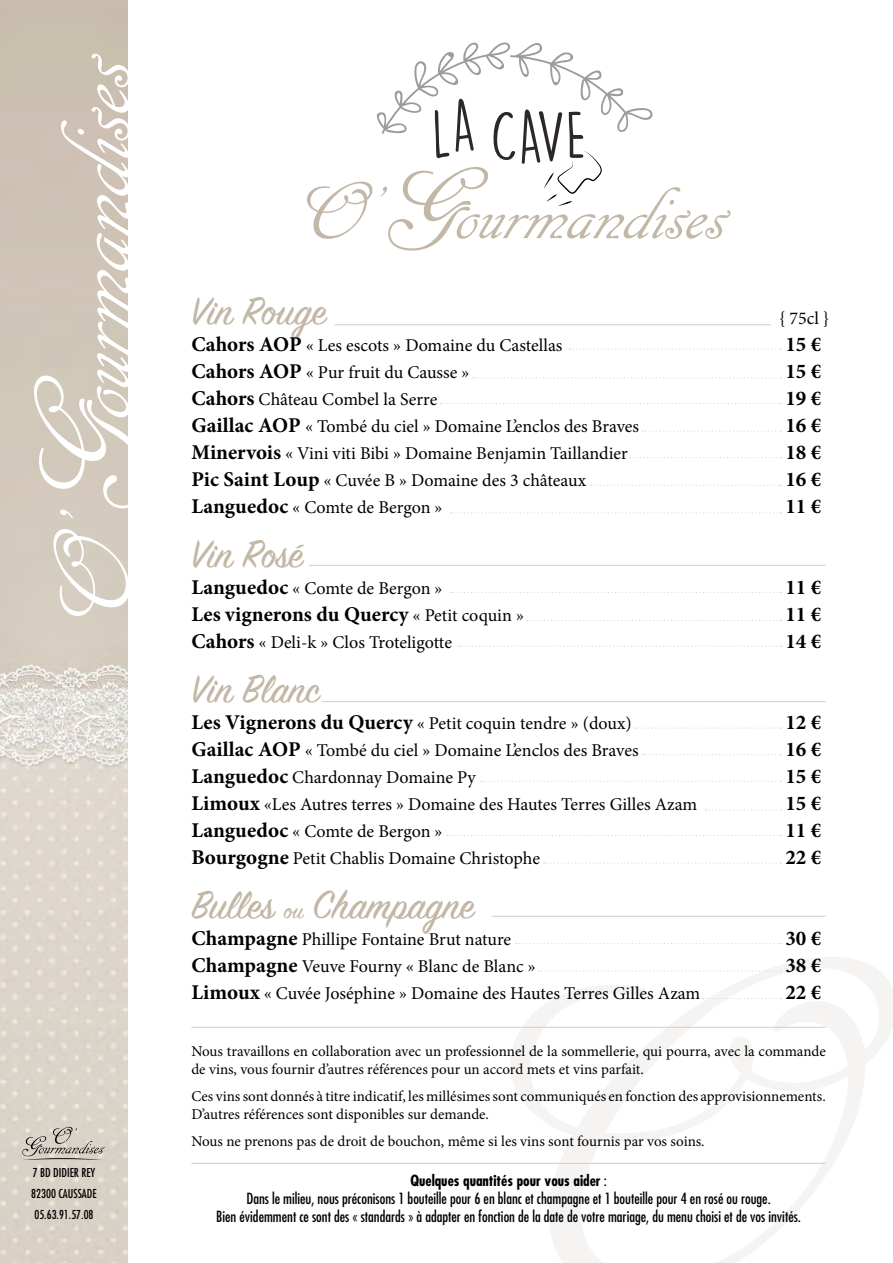
<style>
.page{position:relative;width:893px;height:1263px;background:#fff}
.page>*{position:absolute;margin:0;border:0;box-sizing:border-box;transform-origin:0 0}
.t1{font:66px "DK Lemon Yellow Sun";color:#2c2826}
.t2{font:43.5px "Sign Painter House Script";color:#c3b7a7}
.t3{font:700 21px "Minion Pro";color:#000}
.t4{font:18px "Minion Pro";letter-spacing:-.005em;color:#000}
.t5{font:15px/18px "Minion Pro";color:#000}
.t6{font:condensed 15px "Futura Std";color:#000}
.t7{font:700 condensed 15px "Futura Std";color:#000}
.t8{font:condensed 12px "Futura Std";color:#000}
.s1{font-size:61.5px}
.s2{font-weight:700;font-size:21px}
.s3{font-weight:400;font-size:18px}
.s4{font-size:25.5px}
.s5{font-weight:400}
</style>
<div class="page">
<img style="left:0;top:0;width:128px;height:1263px">
<svg style="left:53px;top:529px;width:75px;height:87px"></svg>
<svg style="left:34px;top:54px;width:94px;height:464px;background:#d4cbbf"></svg>
<svg style="left:510px;top:957px;width:383px;height:306px"></svg>
<svg style="left:377px;top:43px;width:276px;height:91px"></svg>
<svg style="left:569px;top:349px;width:212px;height:1px"></svg>
<svg style="left:473px;top:377px;width:308px;height:1px"></svg>
<svg style="left:440px;top:403px;width:341px;height:1px"></svg>
<svg style="left:642px;top:430px;width:139px;height:2px"></svg>
<svg style="left:630px;top:457px;width:151px;height:1px"></svg>
<svg style="left:590px;top:485px;width:191px;height:1px"></svg>
<svg style="left:450px;top:512px;width:331px;height:1px"></svg>
<svg style="left:450px;top:592px;width:331px;height:1px"></svg>
<svg style="left:527px;top:620px;width:254px;height:1px"></svg>
<svg style="left:458px;top:646px;width:323px;height:1px"></svg>
<svg style="left:634px;top:727px;width:147px;height:2px"></svg>
<svg style="left:642px;top:754px;width:139px;height:1px"></svg>
<svg style="left:481px;top:781px;width:300px;height:1px"></svg>
<svg style="left:706px;top:809px;width:75px;height:1px"></svg>
<svg style="left:447px;top:835px;width:334px;height:1px"></svg>
<svg style="left:544px;top:862px;width:237px;height:2px"></svg>
<svg style="left:516px;top:943px;width:265px;height:1px"></svg>
<svg style="left:538px;top:970px;width:243px;height:1px"></svg>
<svg style="left:703px;top:998px;width:78px;height:1px"></svg>
<hr style="left:309px;top:565px;width:517px;height:1px;background:#d9d2c8">
<hr style="left:334px;top:324px;width:437px;height:1px;background:#d9d2c8">
<hr style="left:322px;top:701px;width:504px;height:1px;background:#d9d2c8">
<hr style="left:492px;top:916px;width:334px;height:1px;background:#d9d2c8">
<hr style="left:191px;top:1027px;width:635px;height:1px;background:#d9d2c8">
<hr style="left:191px;top:1163px;width:635px;height:1px;background:#d9d2c8">
<svg style="left:22px;top:1127px;width:82px;height:33px;background:#c0bab2"></svg>
<svg style="left:307px;top:182px;width:65px;height:57px"></svg>
<svg style="left:380px;top:151px;width:351px;height:100px"></svg>
<p class="t8" style="left:33px;top:1165px;width:64px">7 BD DIDIER REY</p>
<p class="t8" style="left:31px;top:1186px;width:67px">82300 CAUSSADE</p>
<p class="t8" style="left:34px;top:1207px;width:61px">05.63.91.57.08</p>
<p class="t1" style="left:432px;top:96px;width:156px"><span class="s1">L</span><sup>A</sup> CAVE</p>
<p class="t2" style="left:191px;top:284px;width:136px">Vin Rouge</p>
<p class="t4" style="left:779px;top:306px;width:52px">{ 75cl }</p>
<p class="t4" style="left:191px;top:333px;width:373px"><span class="s2">Cahors AOP</span> « Les escots » Domaine du Castellas</p>
<p class="t3" style="left:785px;top:329px;width:38px">15 €</p>
<p class="t4" style="left:191px;top:360px;width:280px"><span class="s2">Cahors AOP</span> « Pur fruit du Causse »</p>
<p class="t3" style="left:785px;top:356px;width:38px">15 €</p>
<p class="t4" style="left:191px;top:387px;width:248px"><span class="s2">Cahors</span> Château Combel la Serre</p>
<p class="t3" style="left:785px;top:383px;width:38px">19 €</p>
<p class="t4" style="left:191px;top:414px;width:449px"><span class="s2">Gaillac AOP</span> « Tombé du ciel » Domaine L’enclos des Braves</p>
<p class="t3" style="left:785px;top:410px;width:38px">16 €</p>
<p class="t4" style="left:191px;top:441px;width:438px"><span class="s2">Minervois</span> « Vini viti Bibi » Domaine Benjamin Taillandier</p>
<p class="t3" style="left:785px;top:437px;width:38px">18 €</p>
<p class="t4" style="left:191px;top:468px;width:396px"><span class="s2">Pic Saint Loup</span> « Cuvée B » Domaine des 3 châteaux</p>
<p class="t3" style="left:785px;top:464px;width:38px">16 €</p>
<p class="t4" style="left:191px;top:495px;width:253px"><span class="s2">Languedoc</span> « Comte de Bergon »</p>
<p class="t3" style="left:785px;top:491px;width:38px">11 €</p>
<p class="t2" style="left:191px;top:527px;width:113px">Vin Rosé</p>
<p class="t4" style="left:191px;top:576px;width:253px"><span class="s2">Languedoc</span> « Comte de Bergon »</p>
<p class="t3" style="left:785px;top:572px;width:38px">11 €</p>
<p class="t3" style="left:191px;top:599px;width:334px">Les vignerons du Quercy <span class="s3">« Petit coquin »</span></p>
<p class="t3" style="left:785px;top:599px;width:38px">11 €</p>
<p class="t4" style="left:191px;top:630px;width:262px"><span class="s2">Cahors</span> « Deli-k » Clos Troteligotte</p>
<p class="t3" style="left:785px;top:626px;width:38px">14 €</p>
<p class="t2" style="left:191px;top:662px;width:130px">Vin Blanc</p>
<p class="t4" style="left:191px;top:711px;width:442px"><span class="s2">Les Vignerons du Quercy</span> « Petit coquin tendre » (doux)</p>
<p class="t3" style="left:785px;top:707px;width:38px">12 €</p>
<p class="t4" style="left:191px;top:738px;width:449px"><span class="s2">Gaillac AOP</span> « Tombé du ciel » Domaine L’enclos des Braves</p>
<p class="t3" style="left:785px;top:734px;width:38px">16 €</p>
<p class="t4" style="left:191px;top:765px;width:286px"><span class="s2">Languedoc</span> Chardonnay Domaine Py</p>
<p class="t3" style="left:785px;top:761px;width:38px">15 €</p>
<p class="t4" style="left:191px;top:792px;width:507px"><span class="s2">Limoux</span> «Les Autres terres » Domaine des Hautes Terres Gilles Azam</p>
<p class="t3" style="left:785px;top:788px;width:38px">15 €</p>
<p class="t4" style="left:191px;top:819px;width:253px"><span class="s2">Languedoc</span> « Comte de Bergon »</p>
<p class="t3" style="left:785px;top:815px;width:38px">11 €</p>
<p class="t4" style="left:191px;top:846px;width:350px"><span class="s2">Bourgogne</span> Petit Chablis Domaine Christophe</p>
<p class="t3" style="left:785px;top:842px;width:38px">22 €</p>
<p class="t2" style="left:191px;top:878px;width:284px">Bulles <span class="s4">ou</span> Champagne</p>
<p class="t4" style="left:191px;top:927px;width:321px"><span class="s2">Champagne</span> Phillipe Fontaine Brut nature</p>
<p class="t3" style="left:785px;top:923px;width:38px">30 €</p>
<p class="t4" style="left:191px;top:954px;width:346px"><span class="s2">Champagne</span> Veuve Fourny « Blanc de Blanc »</p>
<p class="t3" style="left:785px;top:950px;width:38px">38 €</p>
<p class="t4" style="left:191px;top:981px;width:511px"><span class="s2">Limoux</span> « Cuvée Joséphine » Domaine des Hautes Terres Gilles Azam</p>
<p class="t3" style="left:785px;top:977px;width:38px">22 €</p>
<p class="t5" style="left:191px;top:1042px;width:636px">Nous travaillons en collaboration avec un professionnel de la sommellerie, qui pourra, avec la commande de vins, vous fournir d’autres références pour un accord mets et vins parfait.</p>
<p class="t5" style="left:191px;top:1087px;width:636px">Ces vins sont donnés à titre indicatif, les millésimes sont communiqués en fonction des approvisionnements.<br>D’autres références sont disponibles sur demande.</p>
<p class="t5" style="left:191px;top:1132px;width:515px">Nous ne prenons pas de droit de bouchon, même si les vins sont fournis par vos soins.</p>
<p class="t7" style="left:410px;top:1171px;width:198px">Quelques quantités pour vous aider <span class="s5">:</span></p>
<p class="t6" style="left:246px;top:1190px;width:526px">Dans le milieu, nous préconisons 1 bouteille pour 6 en blanc et champagne et 1 bouteille pour 4 en rosé ou rouge.</p>
<p class="t6" style="left:216px;top:1208px;width:586px">Bien évidemment ce sont des « standards » à adapter en fonction de la date de votre mariage, du menu choisi et de vos invités.</p>
</div>
